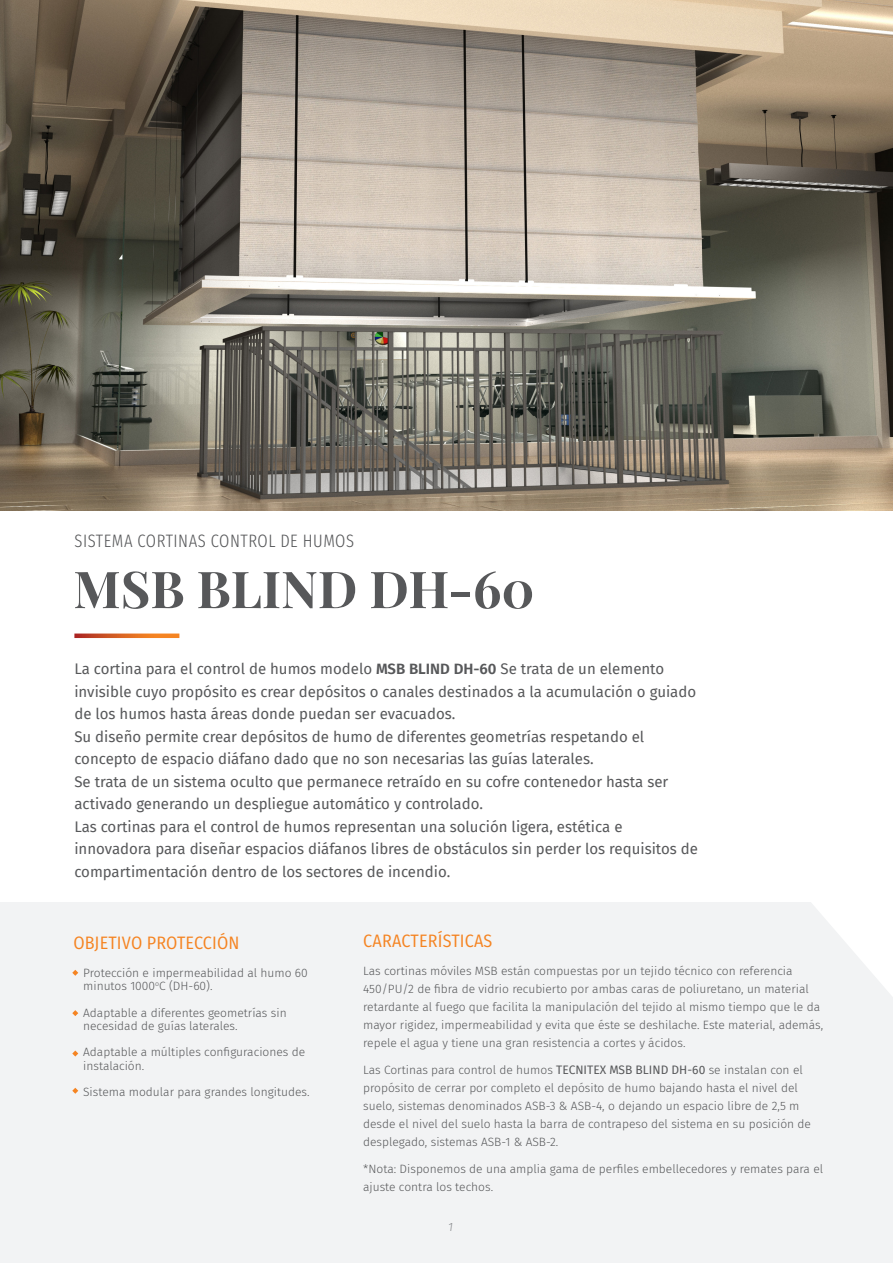
<style>
.page{position:relative;width:893px;height:1263px;background:#fff}
.page>*{position:absolute;margin:0;border:0;box-sizing:border-box;transform-origin:0 0}
.TITULOS{font:700 51px "Playfair Display";color:#57585a}
.SUBTITULOS{font:18px "Fira Sans Condensed";letter-spacing:.01em;color:#f58422}
.SUBTITULOS-2{font:300 18px "Fira Sans Compressed";letter-spacing:.03em;color:#57585a}
.TEXTO_10pt{font:15px/22.5px "Fira Sans";color:#57585a}
.TEXTO_8pt{font:300 12px/18px "Fira Sans";color:#57585a}
.t1{font:italic 300 12px "Fira Sans";color:#86888b}
.s1{font-weight:600}
.s2{font-weight:400}
</style>
<div class="page">
<div style="left:0;top:902px;width:893px;height:361px;background:#f2f3f4"></div>
<svg style="left:74px;top:633px;width:105px;height:5px"></svg>
<img style="left:0;top:0;width:893px;height:511px">
<svg style="left:72px;top:1088px;width:6px;height:6px"></svg>
<svg style="left:72px;top:970px;width:6px;height:6px"></svg>
<svg style="left:72px;top:1010px;width:6px;height:6px"></svg>
<svg style="left:72px;top:1050px;width:6px;height:6px"></svg>
<p class="SUBTITULOS-2" style="left:74px;top:528px;width:281px">SISTEMA CORTINAS CONTROL DE HUMOS</p>
<p class="TITULOS" style="left:73px;top:549px;width:462px">MSB BLIND DH-60</p>
<p class="TEXTO_10pt" style="left:74px;top:657px;width:623px">La cortina para el control de humos modelo <span class="s1">MSB BLIND DH-60</span> Se trata de un elemento invisible cuyo propósito es crear depósitos o canales destinados a la acumulación o guiado de los humos hasta áreas donde puedan ser evacuados.</p>
<p class="TEXTO_10pt" style="left:74px;top:725px;width:571px">Su diseño permite crear depósitos de humo de diferentes geometrías respetando el concepto de espacio diáfano dado que no son necesarias las guías laterales.</p>
<p class="TEXTO_10pt" style="left:74px;top:770px;width:595px">Se trata de un sistema oculto que permanece retraído en su cofre contenedor hasta ser activado generando un despliegue automático y controlado.</p>
<p class="TEXTO_10pt" style="left:74px;top:815px;width:625px">Las cortinas para el control de humos representan una solución ligera, estética e innovadora para diseñar espacios diáfanos libres de obstáculos sin perder los requisitos de compartimentación dentro de los sectores de incendio.</p>
<p class="SUBTITULOS" style="left:73px;top:929px;width:168px">OBJETIVO PROTECCIÓN</p>
<p class="TEXTO_8pt" style="left:83px;top:966px;width:226px;line-height:13.5px">Protección e impermeabilidad al humo 60 minutos 1000<sup>o</sup>C (DH-60).</p>
<p class="TEXTO_8pt" style="left:83px;top:1006px;width:205px;line-height:13.5px">Adaptable a diferentes geometrías sin necesidad de guías laterales.</p>
<p class="TEXTO_8pt" style="left:83px;top:1045px;width:224px;line-height:13.5px">Adaptable a múltiples configuraciones de instalación.</p>
<p class="TEXTO_8pt" style="left:83px;top:1083px;width:228px">Sistema modular para grandes longitudes.</p>
<p class="SUBTITULOS" style="left:363px;top:927px;width:131px">CARACTERÍSTICAS</p>
<p class="TEXTO_8pt" style="left:363px;top:962px;width:461px">Las cortinas móviles MSB están compuestas por un tejido técnico con referencia 450/PU/2 de fibra de vidrio recubierto por ambas caras de poliuretano, un material retardante al fuego que facilita la manipulación del tejido al mismo tiempo que le da mayor rigidez, impermeabilidad y evita que éste se deshilache. Este material, además, repele el agua y tiene una gran resistencia a cortes y ácidos.</p>
<p class="TEXTO_8pt" style="left:363px;top:1061px;width:449px">Las Cortinas para control de humos <span class="s2">TECNITEX MSB BLIND DH-60</span> se instalan con el propósito de cerrar por completo el depósito de humo bajando hasta el nivel del suelo, sistemas denominados ASB-3 &amp; ASB-4, o dejando un espacio libre de 2,5 m desde el nivel del suelo hasta la barra de contrapeso del sistema en su posición de desplegado, sistemas ASB-1 &amp; ASB-2.</p>
<p class="TEXTO_8pt" style="left:363px;top:1160px;width:462px">*Nota: Disponemos de una amplia gama de perfiles embellecedores y remates para el ajuste contra los techos.</p>
<p class="t1" style="left:448px;top:1218px;width:6px">1</p>
</div>
